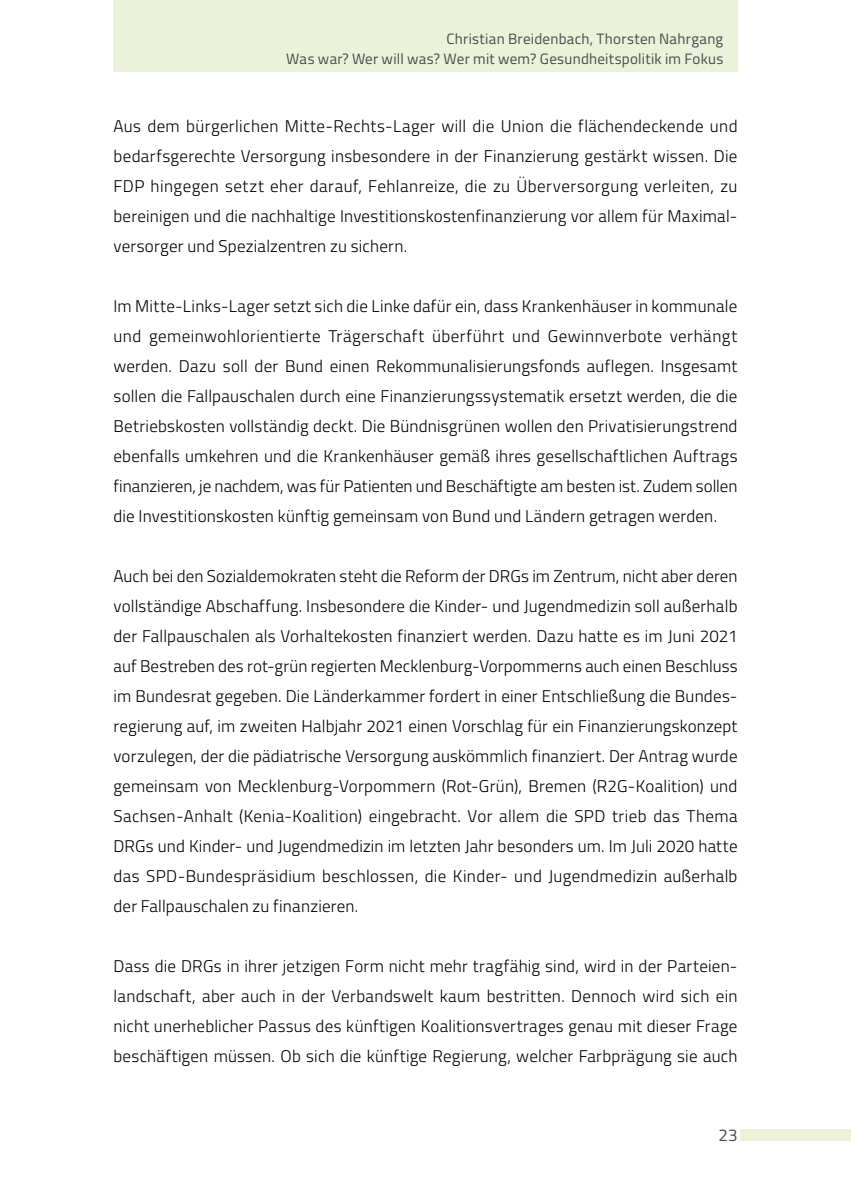
<style>
.page{position:relative;width:851px;height:1191px;background:#fff}
.page>*{position:absolute;margin:0;border:0;box-sizing:border-box;transform-origin:0 0}
.Blocksatz__Raster_au{font:300 17px/30px "Titillium";letter-spacing:.01em;color:#000;text-align:justify}
.t1{font:17px "Titillium";color:#4a4a49}
.t2{font:15px/20px "Titillium";letter-spacing:.015em;color:#4a4a49;text-align:right}
</style>
<div class="page">
<div style="left:113px;top:0;width:624px;height:71px;background:#eaf2da"></div>
<div style="left:740px;top:1129px;width:110px;height:11px;background:#eaf2da"></div>
<p class="t2" style="left:286px;top:28px;width:438px">Christian Breidenbach, Thorsten Nahrgang<br>Was war? Wer will was? Wer mit wem? Gesundheitspolitik im Fokus</p>
<p class="Blocksatz__Raster_au" style="left:113px;top:110px;width:625px">Aus dem bürgerlichen Mitte-Rechts-Lager will die Union die flächendeckende und bedarfsgerechte Versorgung insbesondere in der Finanzierung gestärkt wissen. Die FDP hingegen setzt eher darauf, Fehlanreize, die zu Überversorgung verleiten, zu bereinigen und die nachhaltige Investitionskostenfinanzierung vor allem für Maximal&shy;versorger und Spezialzentren zu sichern.</p>
<p class="Blocksatz__Raster_au" style="left:113px;top:290px;width:625px">Im Mitte-Links-Lager setzt sich die Linke dafür ein, dass Krankenhäuser in kommunale und gemeinwohlorientierte Trägerschaft überführt und Gewinnverbote verhängt werden. Dazu soll der Bund einen Rekommunalisierungsfonds auflegen. Insgesamt sollen die Fallpauschalen durch eine Finanzierungssystematik ersetzt werden, die die Betriebskosten vollständig deckt. Die Bündnisgrünen wollen den Privatisierungstrend ebenfalls umkehren und die Krankenhäuser gemäß ihres gesellschaftlichen Auftrags finanzieren, je nachdem, was für Patienten und Beschäftigte am besten ist. Zudem sollen die Investitionskosten künftig gemeinsam von Bund und Ländern getragen werden.</p>
<p class="Blocksatz__Raster_au" style="left:113px;top:560px;width:625px;text-align:left">Auch bei den Sozialdemokraten steht die Reform der DRGs im Zentrum, nicht aber deren vollständige Abschaffung. Insbesondere die Kinder- und Jugendmedizin soll außerhalb der Fallpauschalen als Vorhaltekosten finanziert werden. Dazu hatte es im Juni 2021 auf Bestreben des rot-grün regierten Mecklenburg-Vorpommerns auch einen Beschluss im Bundesrat gegeben. Die Länderkammer fordert in einer Entschließung die Bundes&shy;regierung auf, im zweiten Halbjahr 2021 einen Vorschlag für ein Finanzierungskonzept vorzulegen, der die pädiatrische Versorgung auskömmlich finanziert. Der Antrag wurde gemeinsam von Mecklenburg-Vorpommern (Rot-Grün), Bremen (R2G-Koalition) und Sachsen-Anhalt (Kenia-Koalition) eingebracht. Vor allem die SPD trieb das Thema DRGs und Kinder- und Jugendmedizin im letzten Jahr besonders um. Im Juli 2020 hatte das SPD-Bundespräsidium beschlossen, die Kinder- und Jugendmedizin außerhalb der Fallpauschalen zu finanzieren.</p>
<p class="Blocksatz__Raster_au" style="left:113px;top:950px;width:625px">Dass die DRGs in ihrer jetzigen Form nicht mehr tragfähig sind, wird in der Parteien&shy;landschaft, aber auch in der Verbandswelt kaum bestritten. Dennoch wird sich ein nicht unerheblicher Passus des künftigen Koalitionsvertrages genau mit dieser Frage beschäftigen müssen. Ob sich die künftige Regierung, welcher Farbprägung sie auch</p>
<p class="t1" style="left:718px;top:1122px;width:21px">23</p>
</div>
